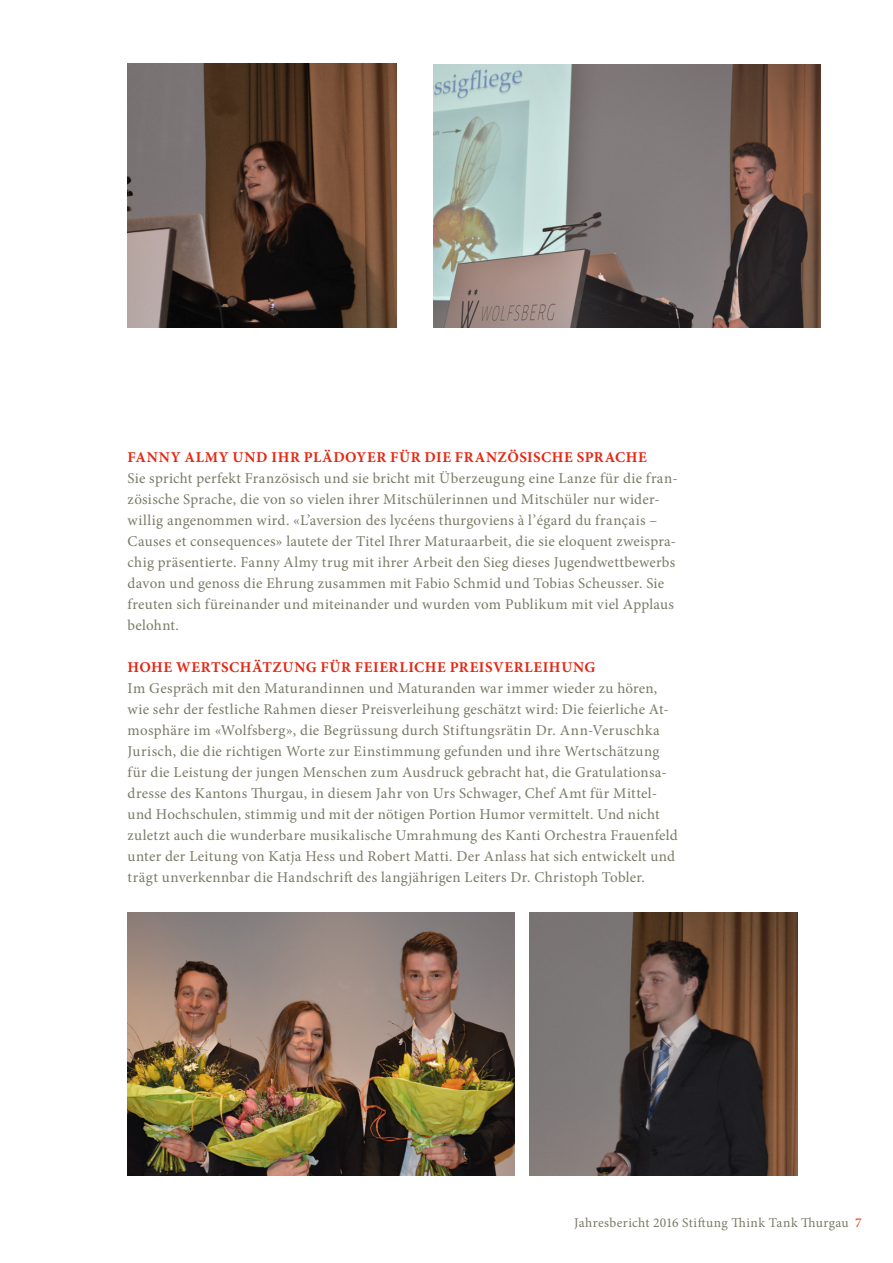
<style>
.page{position:relative;width:893px;height:1263px;background:#fff}
.page>*{position:absolute;margin:0;border:0;box-sizing:border-box;transform-origin:0 0}
.t1{font:15px/21px "Minion Pro";letter-spacing:.02em;color:#7a7966}
.t2{font:700 15px "Minion Pro";letter-spacing:.04em;color:#e52713}
.t3{font:13.5px "Minion Pro";letter-spacing:.025em;color:#7a7966}
.s1{color:#e52713}
</style>
<div class="page">
<img style="left:128px;top:913px;width:386px;height:263px">
<img style="left:434px;top:64px;width:387px;height:263px">
<img style="left:529px;top:912px;width:269px;height:264px">
<img style="left:128px;top:64px;width:268px;height:263px">
<p class="t2" style="left:128px;top:447px;width:521px">FANNY ALMY UND IHR PLÄDOYER FÜR DIE FRANZÖSISCHE SPRACHE</p>
<p class="t1" style="left:128px;top:468px;width:552px">Sie spricht perfekt Französisch und sie bricht mit Überzeugung eine Lanze für die fran&shy;zösische Sprache, die von so vielen ihrer Mitschülerinnen und Mitschüler nur wider&shy;willig angenommen wird. «L’aversion des lycéens thurgoviens à l’égard du français – Causes et consequences» lautete der Titel Ihrer Maturaarbeit, die sie eloquent zweispra&shy;chig präsentierte. Fanny Almy trug mit ihrer Arbeit den Sieg dieses Jugendwettbewerbs davon und genoss die Ehrung zusammen mit Fabio Schmid und Tobias Scheusser. Sie freuten sich füreinander und miteinander und wurden vom Publikum mit viel Applaus belohnt.</p>
<p class="t2" style="left:128px;top:657px;width:469px">HOHE WERTSCHÄTZUNG FÜR FEIERLICHE PREISVERLEIHUNG</p>
<p class="t1" style="left:128px;top:678px;width:552px">Im Gespräch mit den Maturandinnen und Maturanden war immer wieder zu hören, wie sehr der festliche Rahmen dieser Preisverleihung geschätzt wird: Die feierliche At&shy;mosphäre im «Wolfsberg», die Begrüssung durch Stiftungsrätin Dr. Ann-Veruschka Jurisch, die die richtigen Worte zur Einstimmung gefunden und ihre Wertschätzung für die Leistung der jungen Menschen zum Ausdruck gebracht hat, die Gratulationsa&shy;dresse des Kantons Thurgau, in diesem Jahr von Urs Schwager, Chef Amt für Mittel&shy;und Hochschulen, stimmig und mit der nötigen Portion Humor vermittelt. Und nicht zuletzt auch die wunderbare musikalische Umrahmung des Kanti Orchestra Frauenfeld unter der Leitung von Katja Hess und Robert Matti. Der Anlass hat sich entwickelt und trägt unverkennbar die Handschrift des langjährigen Leiters Dr. Christoph Tobler.</p>
<p class="t3" style="left:574px;top:1214px;width:289px">Jahresbericht 2016 Stiftung Think Tank Thurgau <span class="s1">7</span></p>
</div>
